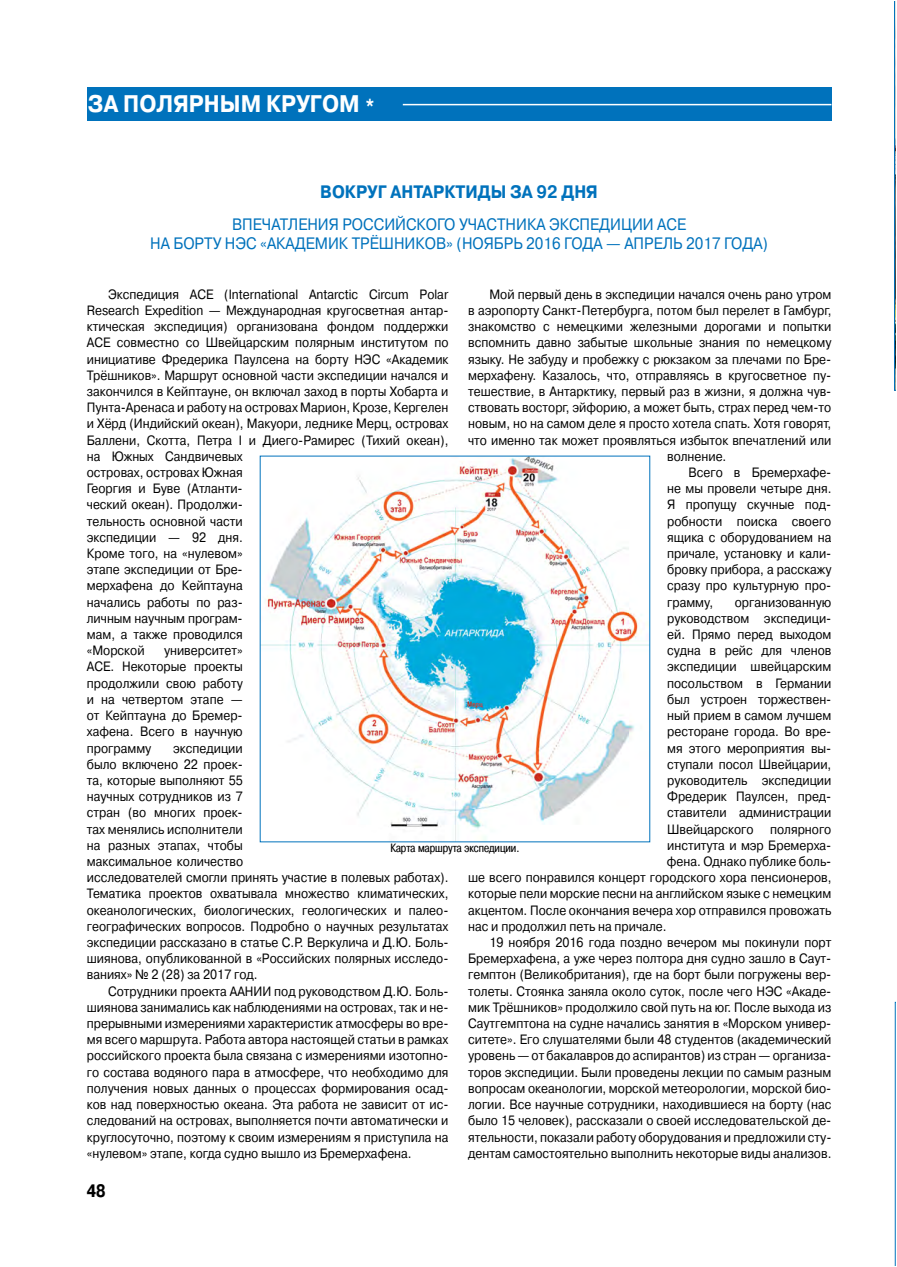
<style>
.page{position:relative;width:897px;height:1267px;background:#fff}
.page>*{position:absolute;margin:0;border:0;box-sizing:border-box;transform-origin:0 0}
.t1{font:700 24px "Pragmatica C";color:#fff;scale:.9 1}
.t2{font:700 18px "Pragmatica C";color:#0072bc;scale:.9 1}
.t3{font:700 18px "Pragmatica Cond C";color:#000}
.t4{font:16.5px/19.8px "Pragmatica C";color:#0072bc;text-align:center;scale:.9 1}
.t5{font:13.5px/16.2px "Pragmatica C";color:#000;scale:.9 1}
.t6{font:12px "Pragmatica Cond C";color:#000}
</style>
<div class="page">
<div style="left:87px;top:87px;width:744px;height:33px;background:#0072bc"></div>
<hr style="left:403px;top:104px;width:428px;height:1px;background:#fff">
<img style="left:262px;top:457px;width:386px;height:383px">
<svg style="left:894px;top:1px;width:2px;height:389px"></svg>
<svg style="left:894px;top:1001px;width:2px;height:265px"></svg>
<h1 class="t1" style="left:88px;top:90px;width:321px">ЗА ПОЛЯРНЫМ КРУГОМ *</h1>
<h2 class="t2" style="left:320px;top:181px;width:310px">ВОКРУГ АНТАРКТИДЫ ЗА 92 ДНЯ</h2>
<p class="t4" style="left:150px;top:214px;width:688px">ВПЕЧАТЛЕНИЯ РОССИЙСКОГО УЧАСТНИКА ЭКСПЕДИЦИИ АСЕ<br>НА БОРТУ НЭС «АКАДЕМИК ТРЁШНИКОВ» (НОЯБРЬ 2016 ГОДА — АПРЕЛЬ 2017 ГОДА)</p>
<p class="t5" style="left:87px;top:286px;width:403px;text-indent:21px">Экспедиция АСЕ (International Antarctic Circum Polar Research Expedition — Международная кругосветная антар&shy;ктическая экспедиция) организована фондом поддержки АСЕ совместно со Швейцарским полярным институтом по инициативе Фредерика Паулсена на борту НЭС «Академик Трёшников». Маршрут основной части экспедиции начался и закончился в Кейптауне, он включал заход в порты Хобарта и Пунта-Аренаса и работу на островах Марион, Крозе, Кергелен и Хёрд (Индийский океан), Макуори, леднике Мерц, островах Баллени, Скотта, Петра I и Диего-Рамирес (Тихий океан), на Южных Сандвичевых<br>островах, островах Южная<br>Георгия и Буве (Атланти-<br>ческий океан). Продолжи-<br>тельность основной части<br>экспедиции — 92 дня.<br>Кроме того, на «нулевом»<br>этапе экспедиции от Бре-<br>мерхафена до Кейптауна<br>начались работы по раз-<br>личным научным програм-<br>мам, а также проводился<br>«Морской</p>
<p class="t5" style="left:489px;top:286px;width:381px">Мой первый день в экспедиции начался очень рано утром</p>
<p class="t5" style="left:468px;top:302px;width:405px">в аэропорту Санкт-Петербурга, потом был перелет в Гамбург,</p>
<p class="t5" style="left:468px;top:318px;width:405px">знакомство с немецкими железными дорогами и попытки</p>
<p class="t5" style="left:468px;top:334px;width:405px">вспомнить давно забытые школьные знания по немецкому</p>
<p class="t5" style="left:468px;top:351px;width:405px">языку. Не забуду и пробежку с рюкзаком за плечами по Бре-</p>
<p class="t5" style="left:468px;top:367px;width:405px">мерхафену. Казалось, что, отправляясь в кругосветное пу-</p>
<p class="t5" style="left:468px;top:383px;width:405px">тешествие, в Антарктику, первый раз в жизни, я должна чув-</p>
<p class="t5" style="left:468px;top:399px;width:405px">ствовать восторг, эйфорию, а может быть, страх перед чем-то</p>
<p class="t5" style="left:468px;top:415px;width:405px">новым, но на самом деле я просто хотела спать. Хотя говорят,</p>
<p class="t5" style="left:468px;top:432px;width:405px">что именно так может проявляться избыток впечатлений или</p>
<p class="t5" style="left:667px;top:448px;width:67px">волнение.</p>
<p class="t5" style="left:688px;top:464px;width:160px">Всего в Бремерхафе-</p>
<p class="t5" style="left:667px;top:480px;width:184px">не мы провели четыре дня.</p>
<p class="t5" style="left:667px;top:496px;width:184px">Я пропущу скучные под-</p>
<p class="t5" style="left:667px;top:513px;width:184px">робности поиска своего</p>
<p class="t5" style="left:667px;top:529px;width:184px">ящика с оборудованием на</p>
<p class="t5" style="left:667px;top:545px;width:184px">причале, установку и кали-</p>
<p class="t5" style="left:667px;top:561px;width:184px">бровку прибора, а расскажу</p>
<p class="t5" style="left:667px;top:577px;width:184px">сразу про культурную про-</p>
<p class="t5" style="left:667px;top:594px;width:53px">грамму,</p>
<p class="t5" style="left:734px;top:594px;width:109px">организованную</p>
<p class="t5" style="left:667px;top:610px;width:184px">руководством экспедици-</p>
<p class="t5" style="left:667px;top:626px;width:184px">ей. Прямо перед выходом</p>
<p class="t5" style="left:667px;top:642px;width:184px">судна в рейс для членов</p>
<p class="t5" style="left:667px;top:658px;width:184px">экспедиции швейцарским</p>
<p class="t5" style="left:667px;top:675px;width:184px">посольством в Германии</p>
<p class="t5" style="left:667px;top:691px;width:184px">был устроен торжествен-</p>
<p class="t5" style="left:667px;top:707px;width:184px">ный прием в самом лучшем</p>
<p class="t5" style="left:667px;top:723px;width:184px">ресторане города. Во вре-</p>
<p class="t5" style="left:667px;top:739px;width:184px">мя этого мероприятия вы-</p>
<p class="t5" style="left:667px;top:756px;width:184px">ступали посол Швейцарии,</p>
<p class="t5" style="left:667px;top:772px;width:184px">руководитель экспедиции</p>
<p class="t5" style="left:667px;top:788px;width:184px">Фредерик Паулсен, пред-</p>
<p class="t5" style="left:667px;top:804px;width:184px">ставители администрации</p>
<p class="t5" style="left:667px;top:820px;width:184px">Швейцарского полярного</p>
<p class="t5" style="left:667px;top:837px;width:184px">института и мэр Бремерха-</p>
<p class="t5" style="left:666px;top:853px;width:184px">фена. Однако публике боль-</p>
<p class="t5" style="left:468px;top:869px;width:405px">ше всего понравился концерт городского хора пенсионеров,</p>
<p class="t5" style="left:468px;top:885px;width:405px">которые пели морские песни на английском языке с немецким</p>
<p class="t5" style="left:468px;top:901px;width:405px">акцентом. После окончания вечера хор отправился провожать</p>
<p class="t5" style="left:468px;top:918px;width:222px">нас и продолжил петь на причале.</p>
<p class="t5" style="left:489px;top:934px;width:381px">19 ноября 2016 года поздно вечером мы покинули порт</p>
<p class="t5" style="left:468px;top:950px;width:405px">Бремерхафена, а уже через полтора дня судно зашло в Саут-</p>
<p class="t5" style="left:468px;top:966px;width:405px">гемптон (Великобритания), где на борт были погружены вер-</p>
<p class="t5" style="left:468px;top:982px;width:405px">толеты. Стоянка заняла около суток, после чего НЭС «Акаде-</p>
<p class="t5" style="left:468px;top:999px;width:405px">мик Трёшников» продолжило свой путь на юг. После выхода из</p>
<p class="t5" style="left:468px;top:1015px;width:405px">Саутгемптона на судне начались занятия в «Морском универ-</p>
<p class="t5" style="left:468px;top:1031px;width:405px">ситете». Его слушателями были 48 студентов (академический</p>
<p class="t5" style="left:468px;top:1047px;width:405px">уровень — от бакалавров до аспирантов) из стран — организа-</p>
<p class="t5" style="left:468px;top:1063px;width:405px">торов экспедиции. Были проведены лекции по самым разным</p>
<p class="t5" style="left:468px;top:1080px;width:405px">вопросам океанологии, морской метеорологии, морской био-</p>
<p class="t5" style="left:468px;top:1096px;width:405px">логии. Все научные сотрудники, находившиеся на борту (нас</p>
<p class="t5" style="left:468px;top:1112px;width:405px">было 15 человек), рассказали о своей исследовательской де-</p>
<p class="t5" style="left:468px;top:1128px;width:405px">ятельности, показали работу оборудования и предложили сту-</p>
<p class="t5" style="left:468px;top:1144px;width:405px">дентам самостоятельно выполнить некоторые виды анализов.</p>
<p class="t5" style="left:87px;top:642px;width:175px;text-align:justify;text-indent:77px">университет» АСЕ. Некоторые проекты продолжили свою работу и на четвертом этапе — от Кейптауна до Бремер&shy;хафена. Всего в научную программу</p>
<p class="t5" style="left:87px;top:739px;width:403px;text-indent:86px">экспедиции<br>было включено 22 проек-<br>та, которые выполняют 55<br>научных сотрудников из 7<br>стран (во многих проек-<br>тах менялись исполнители<br>на разных этапах, чтобы<br>максимальное количество<br>исследователей смогли принять участие в полевых работах).<br>Тематика проектов охватывала множество климатических, океанологических, биологических, геологических и палео&shy;географических вопросов. Подробно о научных результатах экспедиции рассказано в статье С.Р. Веркулича и Д.Ю. Боль&shy;шиянова, опубликованной в «Российских полярных исследо&shy;ваниях» № 2 (28) за 2017 год.</p>
<p class="t5" style="left:87px;top:982px;width:403px;text-align:justify;text-indent:21px">Сотрудники проекта ААНИИ под руководством Д.Ю. Боль&shy;шиянова занимались как наблюдениями на островах, так и не&shy;прерывными измерениями характеристик атмосферы во вре&shy;мя всего маршрута. Работа автора настоящей статьи в рамках российского проекта была связана с измерениями изотопно&shy;го состава водяного пара в атмосфере, что необходимо для получения новых данных о процессах формирования осад&shy;ков над поверхностью океана. Эта работа не зависит от ис&shy;следований на островах, выполняется почти автоматически и круглосуточно, поэтому к своим измерениям я приступила на «нулевом» этапе, когда судно вышло из Бремерхафена.</p>
<p class="t6" style="left:390px;top:840px;width:130px">Карта маршрута экспедиции.</p>
<h2 class="t3" style="left:87px;top:1180px;width:20px">48</h2>
</div>
